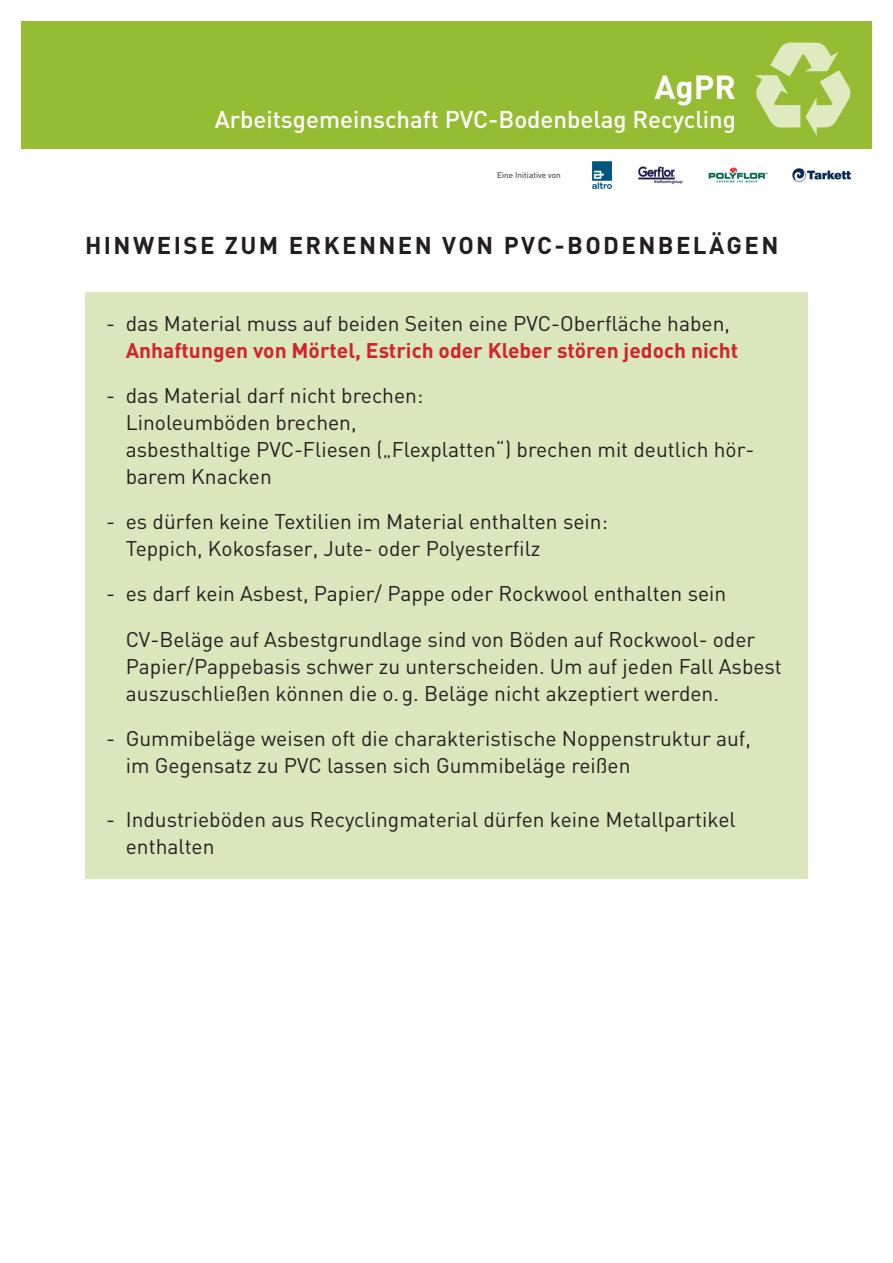
<style>
.page{position:relative;width:893px;height:1263px;background:#fff}
.page>*{position:absolute;margin:0;border:0;box-sizing:border-box;transform-origin:0 0}
.t1{font:700 33px "DIN";color:#fff}
.t2{font:500 24px "DIN";color:#fff}
.t3{font:700 24px "DIN";letter-spacing:.1em;color:#231f20}
.t4{font:21px/27px "DIN";color:#231f20}
.t5{font:700 21px "DIN";color:#d1232a}
.t6{font:8.25px "DIN";color:#231f20}
</style>
<div class="page">
<div style="left:21px;top:21px;width:851px;height:128px;background:#96bc33"></div>
<svg style="left:755px;top:43px;width:96px;height:93px"></svg>
<div style="left:85px;top:292px;width:723px;height:587px;background:#dae6bc"></div>
<img style="left:638px;top:166px;width:45px;height:18px">
<img style="left:708px;top:167px;width:60px;height:16px">
<img style="left:793px;top:168px;width:57px;height:14px">
<img style="left:592px;top:161px;width:20px;height:28px">
<h1 class="t1" style="left:654px;top:65px;width:83px">AgPR</h1>
<p class="t2" style="left:215px;top:103px;width:523px">Arbeitsgemeinschaft PVC-Bodenbelag Recycling</p>
<p class="t6" style="left:497px;top:170px;width:65px">Eine Initiative von</p>
<p class="t3" style="left:85px;top:229px;width:695px">HINWEISE ZUM ERKENNEN VON PVC-BODENBELÄGEN</p>
<p class="t4" style="left:106px;top:310px;width:625px">- das Material muss auf beiden Seiten eine PVC-Oberfläche haben,</p>
<p class="t5" style="left:126px;top:337px;width:614px">Anhaftungen von Mörtel, Estrich oder Kleber stören jedoch nicht</p>
<p class="t4" style="left:126px;top:382px;width:630px;text-indent:-20px">- das Material darf nicht brechen:<br>Linoleumböden brechen,<br>asbesthaltige PVC-Fliesen („Flexplatten“) brechen mit deutlich hör&shy;barem Knacken</p>
<p class="t4" style="left:126px;top:508px;width:484px;text-indent:-20px">- es dürfen keine Textilien im Material enthalten sein:<br>Teppich, Kokosfaser, Jute- oder Polyesterfilz</p>
<p class="t4" style="left:126px;top:571px;width:631px;line-height:45px;text-indent:-20px">- es darf kein Asbest, Papier/ Pappe oder Rockwool enthalten sein<br>CV-Beläge auf Asbestgrundlage sind von Böden auf Rockwool- oder</p>
<p class="t4" style="left:126px;top:652px;width:657px">Papier/Pappebasis schwer zu unterscheiden. Um auf jeden Fall Asbest auszuschließen können die o. g. Beläge nicht akzeptiert werden.</p>
<p class="t4" style="left:126px;top:724px;width:627px;text-indent:-20px">- Gummibeläge weisen oft die charakteristische Noppenstruktur auf, im Gegensatz zu PVC lassen sich Gummibeläge reißen</p>
<p class="t4" style="left:126px;top:805px;width:611px;text-indent:-20px">- Industrieböden aus Recyclingmaterial dürfen keine Metallpartikel enthalten</p>
</div>
